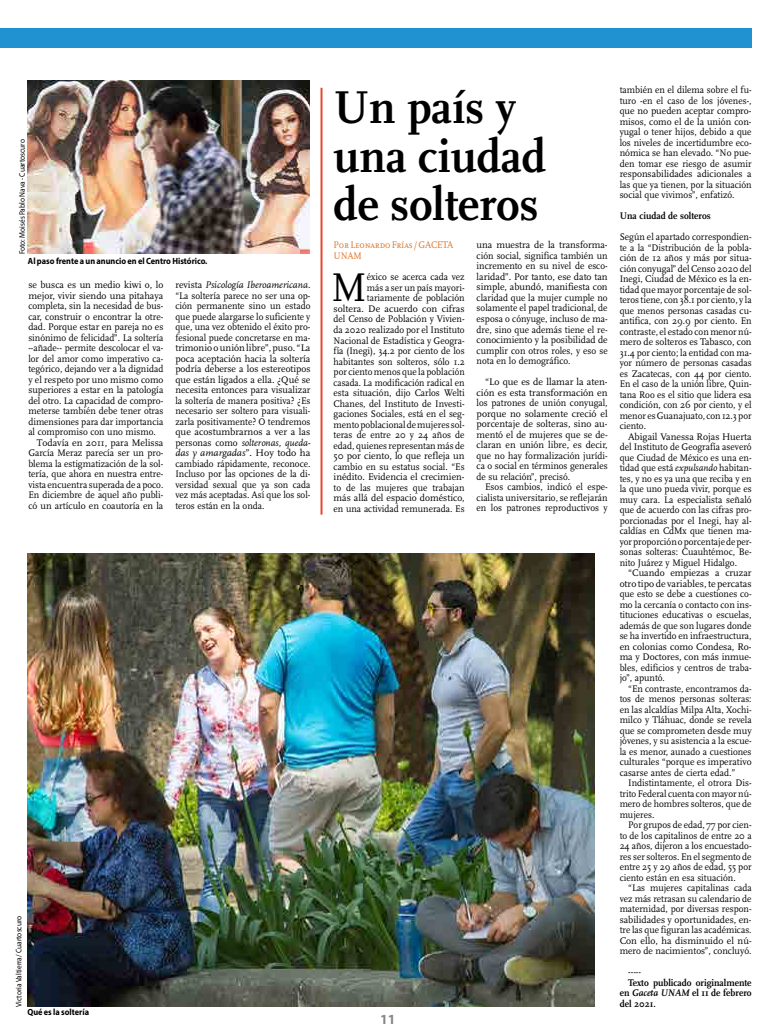
<style>
.page{position:relative;width:780px;height:1035px;background:#fff}
.page>*{position:absolute;margin:0;border:0;box-sizing:border-box;transform-origin:0 0}
.t1{font:700 48px/48px "Scala";color:#000;scale:.95 1}
.t2{font:41.8px "Scala";color:#000;scale:.94 1}
.t3{font:700 14px "Myriad Pro";color:#878786}
.t4{font:10px/10.5px "Scala";color:#000;text-align:justify;scale:.94 1}
.t5{font:10px/10.5px "Scala";color:#000;text-align:justify}
.t6{font:10px "Scala";color:#000;scale:.96 1}
.t7{font:700 10px/10.5px "Scala";color:#000;text-align:justify;scale:.94 1}
.t8{font:10px "Scala";color:#000;scale:.95 1}
.t9{font:10px/11px "Scala Caps";letter-spacing:-.02em;color:#dd762a;scale:.93 1}
.t10{font:700 9px "Myriad Pro";color:#000;scale:.92 1}
.t11{font:8px "Myriad Pro";color:#000;scale:.92 1}
.s1{font-style:italic}
</style>
<div class="page">
<div style="left:0;top:29px;width:751px;height:19px;background:#2092d1"></div>
<img style="left:27px;top:80px;width:282px;height:174px">
<img style="left:27px;top:554px;width:567px;height:452px">
<hr style="left:320px;top:88px;width:2px;height:426px;background:#e8472f">
<p class="t11" style="left:18px;top:254px;width:127px;rotate:-90deg">Foto: Moisés Pablo Nava - Cuartoscuro</p>
<p class="t10" style="left:28px;top:257px;width:196px">Al paso frente a un anuncio en el Centro Histórico.</p>
<p class="t5" style="left:28px;top:280px;width:136px">se busca es un medio kiwi o, lo</p>
<p class="t5" style="left:28px;top:290px;width:136px">mejor, vivir siendo una pitahaya</p>
<p class="t4" style="left:28px;top:301px;width:145px">completa, sin la necesidad de bus-</p>
<p class="t8" style="left:28px;top:311px;width:144px">car, construir o encontrar la otre-</p>
<p class="t5" style="left:28px;top:322px;width:136px">dad. Porque estar en pareja no es</p>
<p class="t4" style="left:28px;top:332px;width:145px">sinónimo de felicidad”. La soltería</p>
<p class="t4" style="left:28px;top:343px;width:145px">--añade-- permite descolocar el va-</p>
<p class="t4" style="left:28px;top:353px;width:145px">lor del amor como imperativo ca-</p>
<p class="t4" style="left:28px;top:364px;width:145px">tegórico, dejando ver a la dignidad</p>
<p class="t6" style="left:28px;top:374px;width:142px">y el respeto por uno mismo como</p>
<p class="t6" style="left:28px;top:385px;width:142px">superiores a estar en la patología</p>
<p class="t6" style="left:28px;top:395px;width:142px">del otro. La capacidad de compro-</p>
<p class="t4" style="left:28px;top:406px;width:145px">meterse también debe tener otras</p>
<p class="t4" style="left:28px;top:416px;width:145px">dimensiones para dar importancia</p>
<p class="t4" style="left:28px;top:427px;width:137px">al compromiso con uno mismo.</p>
<p class="t4" style="left:37px;top:437px;width:136px">Todavía en 2011, para Melissa</p>
<p class="t4" style="left:28px;top:448px;width:145px">García Meraz parecía ser un pro-</p>
<p class="t4" style="left:28px;top:458px;width:145px">blema la estigmatización de la sol-</p>
<p class="t4" style="left:28px;top:469px;width:145px">tería, que ahora en nuestra entre-</p>
<p class="t4" style="left:28px;top:479px;width:145px">vista encuentra superada de a poco.</p>
<p class="t4" style="left:28px;top:490px;width:145px">En diciembre de aquel año publi-</p>
<p class="t4" style="left:28px;top:500px;width:145px">có un artículo en coautoría en la</p>
<p class="t5" style="left:175px;top:280px;width:136px">revista <span class="s1">Psicología Iberoamericana</span>. “La soltería parece no ser una op&shy;ción permanente sino un estado que puede alargarse lo suficiente y que, una vez obtenido el éxito pro&shy;fesional puede concretarse en ma&shy;trimonio o unión libre”, puso. “La poca aceptación hacia la soltería podría deberse a los estereotipos que están ligados a ella. ¿Qué se necesita entonces para visualizar la soltería de manera positiva? ¿Es necesario ser soltero para visuali&shy;zarla positivamente? O tendremos que acostumbrarnos a ver a las personas como <span class="s1">solteronas, queda&shy;das y amargadas</span>”. Hoy todo ha cambiado rápidamente, reconoce.<br>Incluso por las opciones de la di&shy;versidad sexual que ya son cada vez más aceptadas. Así que los sol&shy;teros están en la onda.</p>
<p class="t11" style="left:15px;top:1006px;width:100px;rotate:-90deg">Victoria Valtierra/ Cuartoscuro</p>
<p class="t10" style="left:27px;top:1008px;width:68px">Qué es la soltería</p>
<h1 class="t1" style="left:333px;top:88px;width:225px">Un país y una ciudad de solteros</h1>
<p class="t9" style="left:333px;top:240px;width:130px">Por Leonardo Frías / GACETA<br>UNAM</p>
<h2 class="t2" style="left:331px;top:267px;width:39px">M</h2>
<p class="t4" style="left:333px;top:272px;width:141px;text-align:right">éxico se acerca cada vez<br>más a ser un país mayori&shy;tariamente de población<br>soltera. De acuerdo con cifras del Censo de Población y Vivien&shy;da 2020 realizado por el Instituto<br>Nacional de Estadística y Geogra&shy;fía (Inegi), 34.2 por ciento de los habitantes son solteros, sólo 1.2 por ciento menos que la población casada. La modificación radical en esta situación, dijo Carlos Welti<br>Chanes, del Instituto de Investi&shy;gaciones Sociales, está en el seg&shy;mento poblacional de mujeres sol&shy;teras de entre 20 y 24 años de edad, quienes representan más de<br>50 por ciento, lo que refleja un cambio en su estatus social. “Es inédito. Evidencia el crecimien&shy;to de las mujeres que trabajan más allá del espacio doméstico, en una actividad remunerada. Es</p>
<p class="t5" style="left:476px;top:240px;width:132px">una muestra de la transforma&shy;ción social, significa también un incremento en su nivel de esco&shy;laridad”. Por tanto, ese dato tan simple, abundó, manifiesta con claridad que la mujer cumple no solamente el papel tradicional, de esposa o cónyuge, incluso de ma&shy;dre, sino que además tiene el re&shy;conocimiento y la posibilidad de cumplir con otros roles, y eso se nota en lo demográfico.</p>
<p class="t5" style="left:476px;top:377px;width:132px;text-indent:9px">“Lo que es de llamar la aten&shy;ción es esta transformación en los patrones de unión conyugal, porque no solamente creció el porcentaje de solteras, sino au&shy;mentó el de mujeres que se de&shy;claran en unión libre, es decir, que no hay formalización jurídi&shy;ca o social en términos generales de su relación”, precisó.</p>
<p class="t4" style="left:476px;top:482px;width:141px;text-indent:9px">Esos cambios, indicó el espe&shy;cialista universitario, se reflejarán en los patrones reproductivos y</p>
<h3 class="t3" style="left:380px;top:1014px;width:17px">11</h3>
<p class="t4" style="left:619px;top:85px;width:142px">también en el dilema sobre el fu&shy;turo -en el caso de los jóvenes-, que no pueden aceptar compro&shy;misos, como el de la unión con&shy;yugal o tener hijos, debido a que los niveles de incertidumbre eco&shy;nómica se han elevado. “No pue&shy;den tomar ese riesgo de asumir responsabilidades adicionales a las que ya tienen, por la situación social que vivimos”, enfatizó.</p>
<p class="t7" style="left:619px;top:211px;width:98px">Una ciudad de solteros</p>
<p class="t4" style="left:619px;top:232px;width:142px">Según el apartado correspondien&shy;te a la “Distribución de la pobla&shy;ción de 12 años y más por situa&shy;ción conyugal” del Censo 2020 del Inegi, Ciudad de México es la en&shy;tidad que mayor porcentaje de sol&shy;teros tiene, con 38.1 por ciento, y la que menos personas casadas cu&shy;antifica, con 29.9 por ciento. En contraste, el estado con menor nú&shy;mero de solteros es Tabasco, con 31.4 por ciento; la entidad con ma&shy;yor número de personas casadas es Zacatecas, con 44 por ciento.<br>En el caso de la unión libre, Quin&shy;tana Roo es el sitio que lidera esa condición, con 26 por ciento, y el menor es Guanajuato, con 12.3 por ciento.</p>
<p class="t5" style="left:619px;top:431px;width:133px;text-indent:9px">Abigail Vanessa Rojas Huerta del Instituto de Geografía aseveró que Ciudad de México es una en&shy;tidad que está <span class="s1">expulsando</span> habitan&shy;tes, y no es ya una que reciba y en la que uno pueda vivir, porque es muy cara. La especialista señaló que de acuerdo con las cifras pro&shy;porcionadas por el Inegi, hay al&shy;caldías en CdMx que tienen ma&shy;yor proporción o porcentaje de per&shy;sonas solteras: Cuauhtémoc, Be&shy;nito Juárez y Miguel Hidalgo.</p>
<p class="t5" style="left:619px;top:568px;width:133px;text-indent:9px">“Cuando empiezas a cruzar otro tipo de variables, te percatas que esto se debe a cuestiones co&shy;mo la cercanía o contacto con ins&shy;tituciones educativas o escuelas, además de que son lugares donde se ha invertido en infraestructura, en colonias como Condesa, Ro&shy;ma y Doctores, con más inmue&shy;bles, edificios y centros de traba&shy;jo”, apuntó.</p>
<p class="t4" style="left:619px;top:683px;width:142px;text-indent:9px">“En contraste, encontramos da&shy;tos de menos personas solteras: en las alcaldías Milpa Alta, Xochi&shy;milco y Tláhuac, donde se revela que se comprometen desde muy jóvenes, y su asistencia a la escue&shy;la es menor, aunado a cuestiones culturales “porque es imperativo casarse antes de cierta edad.”</p>
<p class="t4" style="left:619px;top:778px;width:142px;text-indent:9px">Indistintamente, el otrora Dis&shy;trito Federal cuenta con mayor nú&shy;mero de hombres solteros, que de mujeres.</p>
<p class="t4" style="left:619px;top:820px;width:142px;text-indent:9px">Por grupos de edad, 77 por cien&shy;to de los capitalinos de entre 20 a 24 años, dijeron a los encuestado&shy;res ser solteros. En el segmento de entre 25 y 29 años de edad, 55 por ciento están en esa situación.</p>
<p class="t4" style="left:619px;top:883px;width:142px;text-indent:9px">“Las mujeres capitalinas cada vez más retrasan su calendario de maternidad, por diversas respon&shy;sabilidades y oportunidades, en&shy;tre las que figuran las académicas.<br>Con ello, ha disminuido el nú&shy;mero de nacimientos”, concluyó.</p>
<p class="t4" style="left:628px;top:967px;width:15px">-----</p>
<p class="t7" style="left:619px;top:978px;width:142px;text-indent:9px">Texto publicado originalmente en <span class="s1">Gaceta UNAM</span> el 11 de febrero del 2021.</p>
</div>
